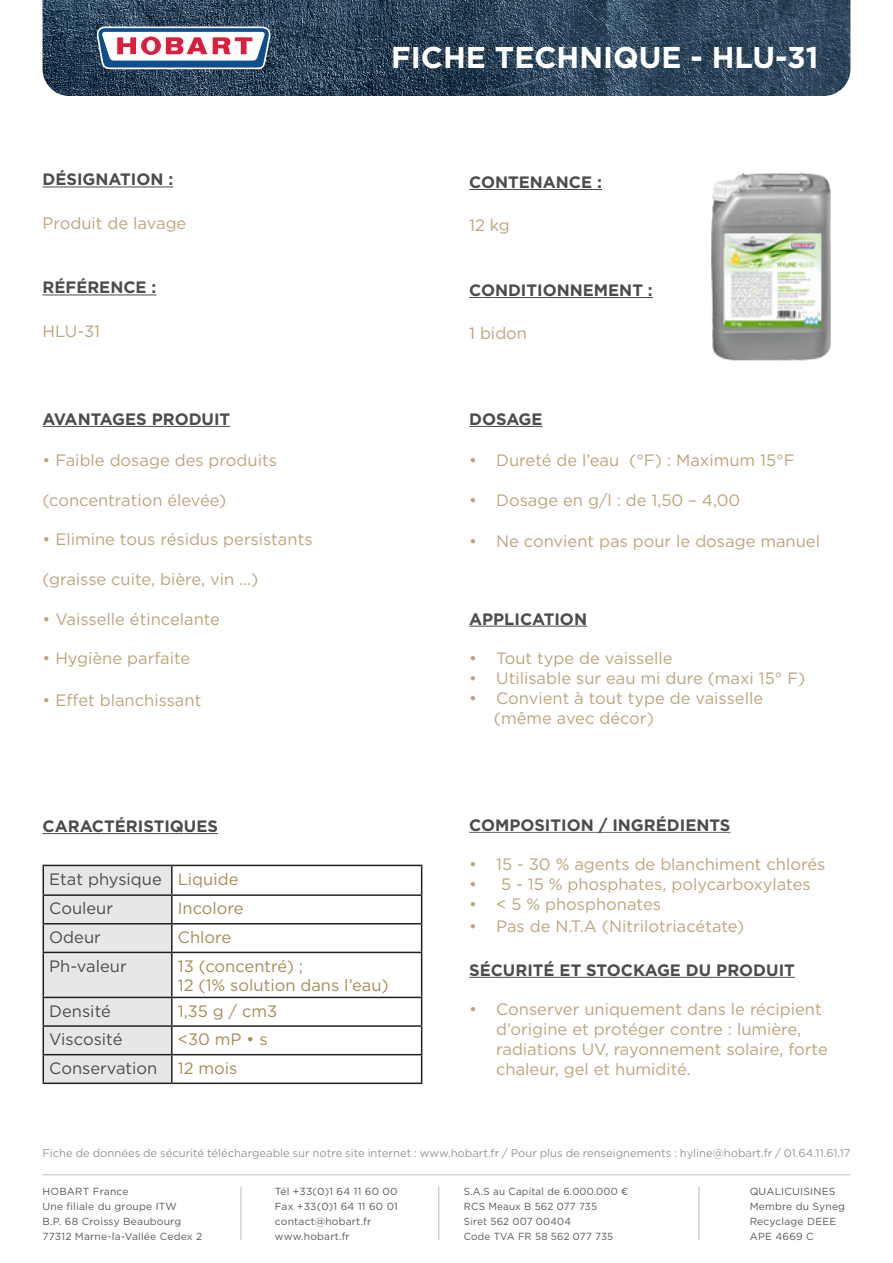
<style>
.page{position:relative;width:893px;height:1263px;background:#fff}
.page>*{position:absolute;margin:0;border:0;box-sizing:border-box;transform-origin:0 0}
.t1{font:700 30px "Gotham";color:#fff}
.t2{font:16.5px/19.8px "Gotham";color:#bba57b}
.t3{font:700 16.5px "Gotham";color:#4b4c4d}
.t4{font:16.5px "Gotham";color:#a58c57}
.t5{font:16.5px "Gotham";color:#4b4c4d}
.t6{font:11.25px "Gotham";color:#939598}
.t7{font:10.2px "Gotham";letter-spacing:.02em;color:#57585a}
.t8{font:10.2px "Gotham";letter-spacing:.02em;color:#57585a;scale:.96 1}
</style>
<div class="page">
<img style="left:43px;top:0;width:807px;height:96px">
<svg style="left:97px;top:26px;width:173px;height:43px"></svg>
<hr style="left:43px;top:426px;width:187px;height:1px;background:#4b4c4d">
<hr style="left:469px;top:832px;width:261px;height:1px;background:#67676a">
<hr style="left:469px;top:426px;width:74px;height:1px;background:#4b4c4d">
<hr style="left:43px;top:833px;width:175px;height:1px;background:#4b4c4d">
<hr style="left:469px;top:977px;width:326px;height:1px;background:#4b4c4d">
<hr style="left:172px;top:865px;width:250px;height:1px;background:#231f20">
<hr style="left:171px;top:866px;width:2px;height:28px;background:#231f20">
<hr style="left:172px;top:894px;width:250px;height:2px;background:#231f20">
<hr style="left:171px;top:896px;width:2px;height:27px;background:#231f20">
<hr style="left:172px;top:923px;width:250px;height:1px;background:#231f20">
<hr style="left:171px;top:924px;width:2px;height:28px;background:#231f20">
<svg style="left:421px;top:866px;width:1px;height:86px"></svg>
<hr style="left:172px;top:952px;width:250px;height:1px;background:#231f20">
<hr style="left:171px;top:953px;width:2px;height:44px;background:#231f20">
<hr style="left:421px;top:953px;width:1px;height:44px;background:#231f20">
<hr style="left:172px;top:997px;width:250px;height:1px;background:#231f20">
<hr style="left:171px;top:998px;width:2px;height:27px;background:#231f20">
<hr style="left:172px;top:1025px;width:250px;height:2px;background:#231f20">
<hr style="left:171px;top:1027px;width:2px;height:27px;background:#231f20">
<svg style="left:43px;top:865px;width:129px;height:217px;background:#d8d9db"></svg>
<hr style="left:172px;top:1054px;width:250px;height:1px;background:#231f20">
<hr style="left:171px;top:1055px;width:2px;height:27px;background:#231f20">
<svg style="left:421px;top:998px;width:1px;height:84px"></svg>
<hr style="left:43px;top:1082px;width:129px;height:2px;background:#231f20">
<hr style="left:172px;top:1082px;width:250px;height:2px;background:#231f20">
<hr style="left:241px;top:1187px;width:1px;height:53px;background:#bcbdc0">
<hr style="left:438px;top:1187px;width:1px;height:53px;background:#bcbdc0">
<hr style="left:698px;top:1187px;width:1px;height:53px;background:#bcbdc0">
<hr style="left:43px;top:187px;width:130px;height:1px;background:#4b4c4d">
<hr style="left:43px;top:295px;width:113px;height:1px;background:#4b4c4d">
<hr style="left:469px;top:189px;width:133px;height:1px;background:#4b4c4d">
<hr style="left:469px;top:297px;width:184px;height:1px;background:#4b4c4d">
<hr style="left:43px;top:1174px;width:807px;height:1px;background:#bcbdc0">
<img style="left:711px;top:172px;width:120px;height:189px">
<hr style="left:469px;top:626px;width:118px;height:1px;background:#4b4c4d">
<p class="t3" style="left:43px;top:168px;width:132px">DÉSIGNATION :</p>
<p class="t2" style="left:43px;top:212px;width:145px">Produit de lavage</p>
<p class="t3" style="left:43px;top:276px;width:115px">RÉFÉRENCE :</p>
<p class="t2" style="left:43px;top:320px;width:59px">HLU-31</p>
<p class="t3" style="left:43px;top:408px;width:189px">AVANTAGES PRODUIT</p>
<p class="t2" style="left:43px;top:450px;width:236px">• Faible dosage des produits</p>
<p class="t2" style="left:43px;top:490px;width:185px">(concentration élevée)</p>
<p class="t2" style="left:43px;top:529px;width:272px">• Elimine tous résidus persistants</p>
<p class="t2" style="left:43px;top:569px;width:217px">(graisse cuite, bière, vin …)</p>
<p class="t2" style="left:43px;top:608px;width:179px">• Vaisselle étincelante</p>
<p class="t2" style="left:43px;top:648px;width:149px">• Hygiène parfaite</p>
<p class="t2" style="left:43px;top:689px;width:160px">• Effet blanchissant</p>
<p class="t1" style="left:391px;top:37px;width:429px">FICHE TECHNIQUE - HLU-31</p>
<p class="t3" style="left:469px;top:171px;width:134px">CONTENANCE :</p>
<p class="t2" style="left:469px;top:215px;width:42px">12 kg</p>
<p class="t3" style="left:469px;top:279px;width:185px">CONDITIONNEMENT :</p>
<p class="t2" style="left:469px;top:323px;width:59px">1 bidon</p>
<p class="t3" style="left:469px;top:408px;width:75px">DOSAGE</p>
<p class="t2" style="left:469px;top:450px;width:327px">• Dureté de l’eau (°F) : Maximum 15°F</p>
<p class="t2" style="left:469px;top:490px;width:273px">• Dosage en g/l : de 1,50 – 4,00</p>
<p class="t2" style="left:469px;top:531px;width:352px">• Ne convient pas pour le dosage manuel</p>
<p class="t3" style="left:469px;top:608px;width:119px">APPLICATION</p>
<p class="t2" style="left:469px;top:648px;width:205px">• Tout type de vaisselle</p>
<p class="t2" style="left:469px;top:668px;width:338px">• Utilisable sur eau mi dure (maxi 15° F)</p>
<p class="t2" style="left:469px;top:688px;width:295px">• Convient à tout type de vaisselle</p>
<p class="t2" style="left:494px;top:707px;width:161px">(même avec décor)</p>
<p class="t3" style="left:43px;top:815px;width:177px">CARACTÉRISTIQUES</p>
<p class="t5" style="left:49px;top:868px;width:114px">Etat physique</p>
<p class="t4" style="left:178px;top:868px;width:62px">Liquide</p>
<p class="t5" style="left:49px;top:898px;width:65px">Couleur</p>
<p class="t4" style="left:178px;top:898px;width:67px">Incolore</p>
<p class="t5" style="left:49px;top:926px;width:53px">Odeur</p>
<p class="t4" style="left:178px;top:926px;width:55px">Chlore</p>
<p class="t5" style="left:49px;top:955px;width:79px">Ph-valeur</p>
<p class="t4" style="left:178px;top:955px;width:127px">13 (concentré) ;</p>
<p class="t4" style="left:178px;top:975px;width:212px">12 (1% solution dans l’eau)</p>
<p class="t5" style="left:49px;top:1000px;width:63px">Densité</p>
<p class="t4" style="left:178px;top:1000px;width:101px">1,35 g / cm3</p>
<p class="t5" style="left:49px;top:1029px;width:75px">Viscosité</p>
<p class="t4" style="left:178px;top:1029px;width:91px">&lt;30 mP • s</p>
<p class="t5" style="left:49px;top:1057px;width:110px">Conservation</p>
<p class="t4" style="left:178px;top:1057px;width:61px">12 mois</p>
<p class="t3" style="left:469px;top:814px;width:263px">COMPOSITION / INGRÉDIENTS</p>
<p class="t2" style="left:469px;top:854px;width:358px">• 15 - 30 % agents de blanchiment chlorés</p>
<p class="t2" style="left:469px;top:874px;width:343px">• 5 - 15 % phosphates, polycarboxylates</p>
<p class="t2" style="left:469px;top:894px;width:193px">• &lt; 5 % phosphonates</p>
<p class="t2" style="left:469px;top:915px;width:277px">• Pas de N.T.A (Nitrilotriacétate)</p>
<p class="t3" style="left:469px;top:959px;width:327px">SÉCURITÉ ET STOCKAGE DU PRODUIT</p>
<p class="t2" style="left:496px;top:999px;width:333px;text-indent:-27px">• Conserver uniquement dans le récipient d’origine et protéger contre : lumière, radiations UV, rayonnement solaire, forte chaleur, gel et humidité.</p>
<p class="t6" style="left:43px;top:1146px;width:809px">Fiche de données de sécurité téléchargeable sur notre site internet : www.hobart.fr / Pour plus de renseignements : hyline@hobart.fr / 01.64.11.61.17</p>
<p class="t7" style="left:43px;top:1185px;width:88px">HOBART France</p>
<p class="t7" style="left:43px;top:1200px;width:136px">Une filiale du groupe ITW</p>
<p class="t7" style="left:43px;top:1215px;width:140px">B.P. 68 Croissy Beaubourg</p>
<p class="t7" style="left:43px;top:1230px;width:161px">77312 Marne-la-Vallée Cedex 2</p>
<p class="t7" style="left:275px;top:1185px;width:124px">Tél +33(0)1 64 11 60 00</p>
<p class="t7" style="left:275px;top:1200px;width:124px">Fax +33(0)1 64 11 60 01</p>
<p class="t7" style="left:275px;top:1215px;width:98px">contact@hobart.fr</p>
<p class="t7" style="left:275px;top:1230px;width:76px">www.hobart.fr</p>
<p class="t8" style="left:464px;top:1185px;width:173px">S.A.S au Capital de 6.000.000 €</p>
<p class="t8" style="left:464px;top:1200px;width:140px">RCS Meaux B 562 077 735</p>
<p class="t8" style="left:464px;top:1215px;width:113px">Siret 562 007 00404</p>
<p class="t8" style="left:464px;top:1230px;width:157px">Code TVA FR 58 562 077 735</p>
<p class="t7" style="left:750px;top:1185px;width:87px">QUALICUISINES</p>
<p class="t7" style="left:750px;top:1200px;width:97px">Membre du Syneg</p>
<p class="t7" style="left:750px;top:1215px;width:88px">Recyclage DEEE</p>
<p class="t7" style="left:750px;top:1230px;width:66px">APE 4669 C</p>
</div>
